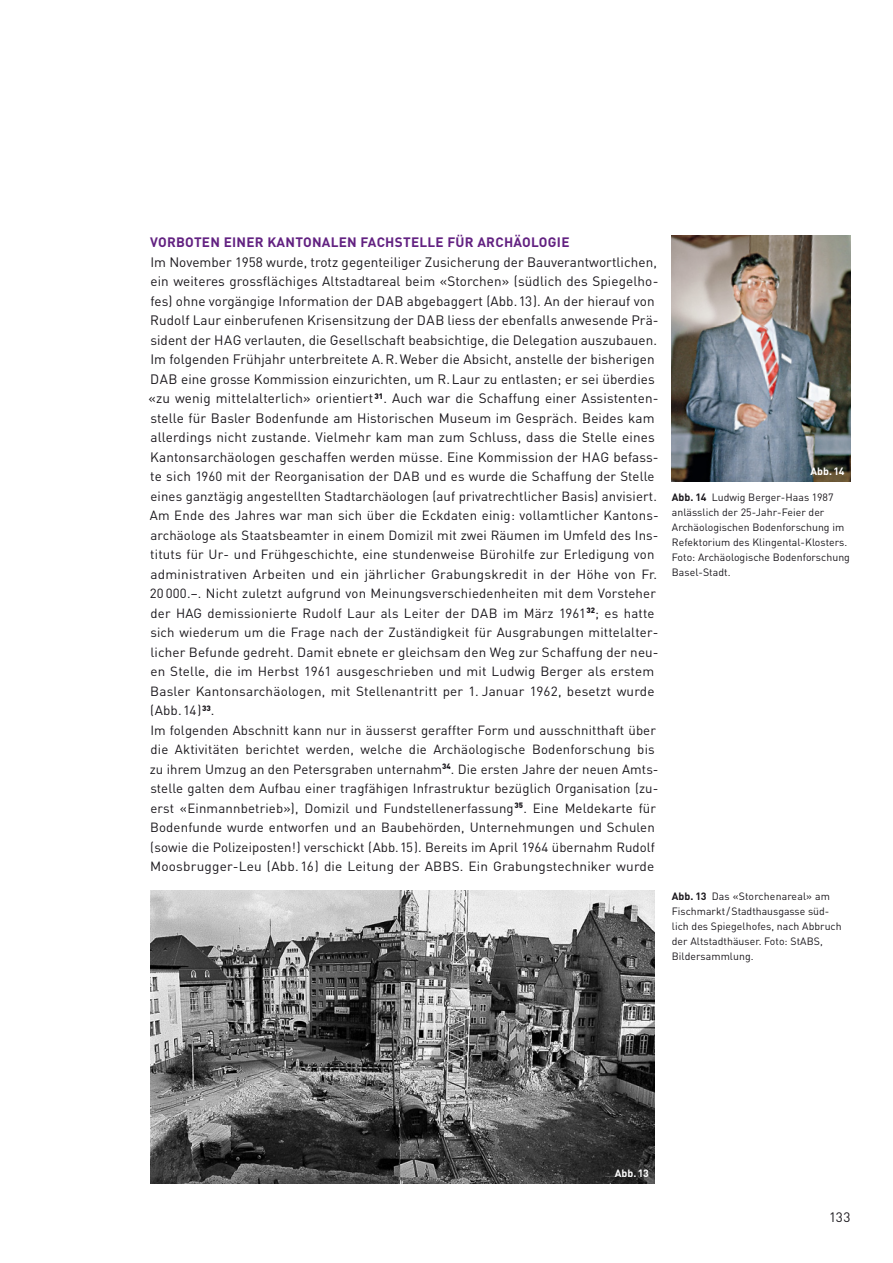
<style>
.page{position:relative;width:893px;height:1263px;background:#fff}
.page>*{position:absolute;margin:0;border:0;box-sizing:border-box;transform-origin:0 0}
.t1{font:13.5px/19.5px "DIN";letter-spacing:.005em;color:#1a171c}
.t2{font:700 13.5px "DIN";letter-spacing:.02em;color:#622181}
.t3{font:13.2px/19.5px "DIN";letter-spacing:.01em;color:#1a171c}
.t4{font:10.5px/15px "DIN";letter-spacing:.005em;color:#1a171c}
.t5{font:700 10.5px "DIN";letter-spacing:.005em;color:#fff}
.s1{font-size:13.5px}
.s2{font-weight:700}
</style>
<div class="page">
<img style="left:150px;top:891px;width:505px;height:292px">
<img style="left:672px;top:236px;width:178px;height:245px">
<p class="t2" style="left:150px;top:233px;width:421px">VORBOTEN EINER KANTONALEN FACHSTELLE FÜR ARCHÄOLOGIE</p>
<p class="t1" style="left:149px;top:252px;width:512px">Im November 1958 wurde, trotz gegenteiliger Zusicherung der Bauverantwortlichen, ein weiteres grossflächiges Altstadtareal beim «Storchen» (südlich des Spiegelho&shy;fes) ohne vorgängige Information der DAB abgebaggert (Abb.13). An der hierauf von Rudolf Laur einberufenen Krisensitzung der DAB liess der ebenfalls anwesende Prä&shy;sident der HAG verlauten, die Gesellschaft beabsichtige, die Delegation auszubauen.<br>Im folgenden Frühjahr unterbreitete A.R.Weber die Absicht, anstelle der bisherigen DAB eine grosse Kommission einzurichten, um R.Laur zu entlasten; er sei überdies «zu wenig mittelalterlich» orientiert <sup>31</sup>. Auch war die Schaffung einer Assistenten&shy;stelle für Basler Bodenfunde am Historischen Museum im Gespräch. Beides kam allerdings nicht zustande. Vielmehr kam man zum Schluss, dass die Stelle eines Kantonsarchäologen geschaffen werden müsse. Eine Kommission der HAG befass-</p>
<p class="t3" style="left:150px;top:466px;width:510px"><span class="s1">te sich</span> 1960 mit der Reorganisation der DAB und es wurde die Schaffung der Stelle eines ganztägig angestellten Stadtarchäologen (auf privatrechtlicher Basis) anvisiert.<br>Am Ende des Jahres war man sich über die Eckdaten einig: vollamtlicher Kantons&shy;archäologe als Staatsbeamter in einem Domizil mit zwei Räumen im Umfeld des Ins&shy;tituts für Ur- und Frühgeschichte, eine stundenweise Bürohilfe zur Erledigung von administrativen Arbeiten und ein jährlicher Grabungskredit in der Höhe von Fr.<br>20 000.–. Nicht zuletzt aufgrund von Meinungsverschiedenheiten mit dem Vorsteher der HAG demissionierte Rudolf Laur als Leiter der DAB im März 1961<sup>32</sup>; es hatte sich wiederum um die Frage nach der Zuständigkeit für Ausgrabungen mittelalter&shy;licher Befunde gedreht. Damit ebnete er gleichsam den Weg zur Schaffung der neu&shy;en Stelle, die im Herbst 1961 ausgeschrieben und mit Ludwig Berger als erstem Basler Kantonsarchäologen, mit Stellenantritt per 1. Januar 1962, besetzt wurde (Abb.14)<sup>33</sup>.<br>Im folgenden Abschnitt kann nur in äusserst geraffter Form und ausschnitthaft über die Aktivitäten berichtet werden, welche die Archäologische Bodenforschung bis zu ihrem Umzug an den Petersgraben unternahm<sup>34</sup>. Die ersten Jahre der neuen Amts&shy;stelle galten dem Aufbau einer tragfähigen Infrastruktur bezüglich Organisation (zu&shy;erst «Einmannbetrieb»), Domizil und Fundstellenerfassung<sup>35</sup>. Eine Meldekarte für Bodenfunde wurde entworfen und an Baubehörden, Unternehmungen und Schulen (sowie die Polizeiposten!) verschickt (Abb.15). Bereits im April 1964 übernahm Rudolf Moosbrugger-Leu (Abb.16) die Leitung der ABBS. Ein Grabungstechniker wurde</p>
<p class="t5" style="left:810px;top:465px;width:36px">ABB.14</p>
<p class="t4" style="left:672px;top:489px;width:180px"><span class="s2">ABB. 14</span> Ludwig Berger-Haas 1987 anlässlich der 25-Jahr-Feier der<br>Archäologischen Bodenforschung im<br>Refektorium des Klingental-Klosters.<br>Foto: Archäologische Bodenforschung<br>Basel-Stadt.</p>
<p class="t4" style="left:672px;top:888px;width:171px"><span class="s2">ABB. 13</span> Das «Storchenareal» am<br>Fischmarkt/Stadthausgasse süd&shy;lich des Spiegelhofes, nach Abbruch der Altstadthäuser. Foto: StABS,<br>Bildersammlung.</p>
<p class="t5" style="left:615px;top:1167px;width:36px">ABB.13</p>
<p class="t1" style="left:829px;top:1207px;width:23px">133</p>
</div>
